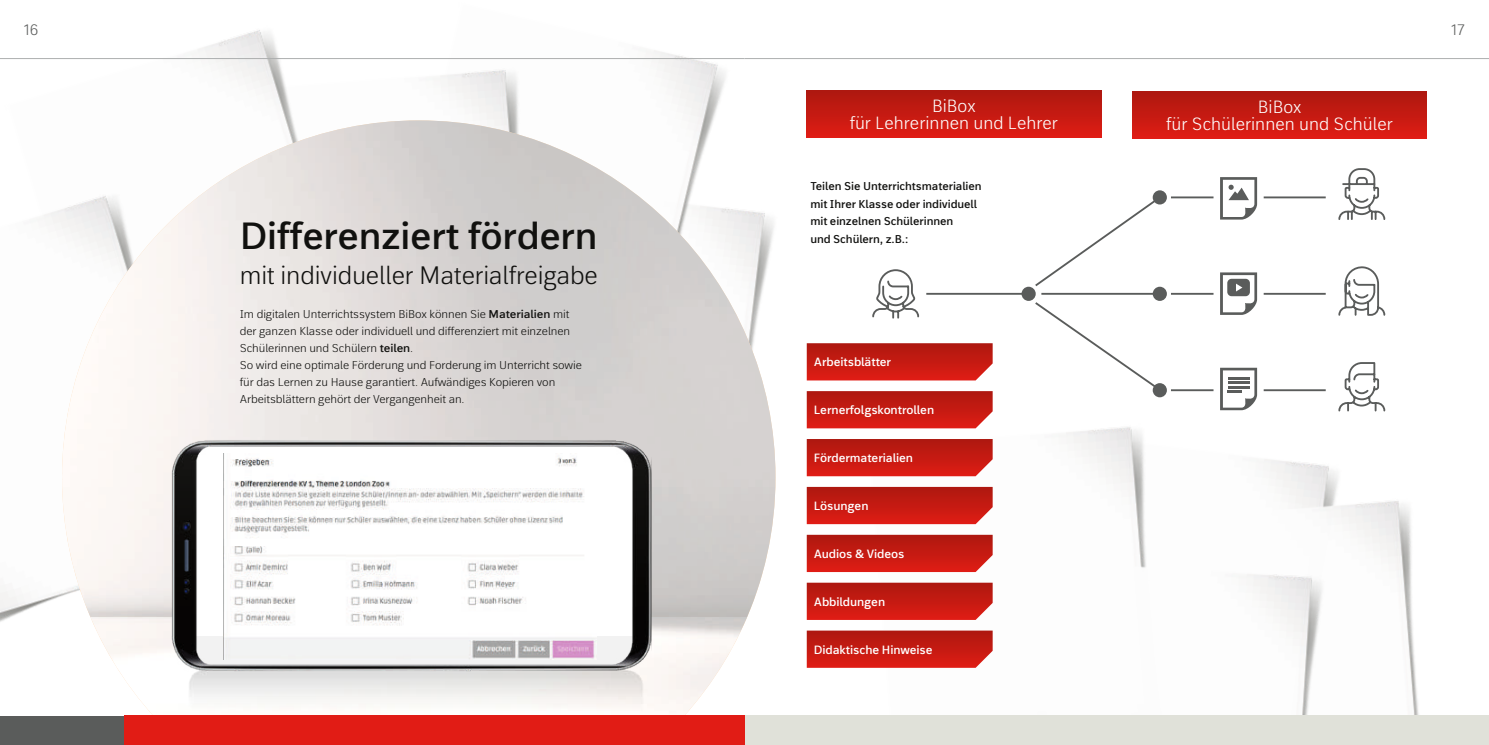
<style>
.page{position:relative;width:1489px;height:745px;background:#fff}
.page>*{position:absolute;margin:0;border:0;box-sizing:border-box;transform-origin:0 0}
.t1{font:600 37.5px "bs Thomas Sans 1";letter-spacing:-.01em;color:#11110f}
.t2{font:300 25px "bs Thomas Sans 1";letter-spacing:-.01em;color:#11110f}
.t3{font:300 17.5px/17.5px "bs Thomas Sans 1";color:#fff;text-align:center}
.t4{font:300 15px "bs Thomas Sans 1";color:#5a5c5b}
.t5{font:600 11.88px "bs Thomas Sans 1";letter-spacing:-.01em;color:#fff}
.t6{font:300 11.25px/17px "bs Thomas Sans 1";letter-spacing:-.01em;color:#11110f}
.t7{font:600 11.25px/17.5px "bs Thomas Sans 1";letter-spacing:-.01em;color:#11110f}
.s1{font-weight:600}
</style>
<div class="page">
<img style="left:656px;top:51px;width:194px;height:87px">
<img style="left:1274px;top:460px;width:64px;height:19px">
<img style="left:775px;top:343px;width:499px;height:325px">
<img style="left:920px;top:479px;width:499px;height:236px">
<img style="left:177px;top:30px;width:319px;height:90px">
<img style="left:0;top:90px;width:343px;height:532px">
<img style="left:62px;top:120px;width:713px;height:550px">
<hr style="left:1263px;top:389px;width:62px;height:2px;background:#5a5c5b">
<hr style="left:1170px;top:389px;width:43px;height:2px;background:#5a5c5b">
<hr style="left:1263px;top:196px;width:62px;height:2px;background:#5a5c5b">
<hr style="left:1170px;top:196px;width:43px;height:2px;background:#5a5c5b">
<svg style="left:1220px;top:177px;width:36px;height:42px"></svg>
<svg style="left:1219px;top:367px;width:37px;height:43px"></svg>
<hr style="left:1227px;top:386px;width:22px;height:2px;background:#5a5c5b">
<hr style="left:1227px;top:390px;width:14px;height:3px;background:#5a5c5b">
<hr style="left:1227px;top:381px;width:22px;height:3px;background:#5a5c5b">
<hr style="left:1227px;top:377px;width:22px;height:2px;background:#5a5c5b">
<svg style="left:1220px;top:272px;width:36px;height:43px"></svg>
<svg style="left:872px;top:269px;width:48px;height:50px"></svg>
<svg style="left:1338px;top:168px;width:47px;height:52px"></svg>
<svg style="left:1338px;top:266px;width:47px;height:50px"></svg>
<svg style="left:1338px;top:362px;width:47px;height:50px"></svg>
<svg style="left:1035px;top:201px;width:127px;height:86px"></svg>
<svg style="left:1033px;top:302px;width:129px;height:90px"></svg>
<div style="left:1152px;top:190px;width:14px;height:14px;background:#5a5c5b;border-radius:50%"></div>
<hr style="left:926px;top:293px;width:102px;height:1px;background:#5a5c5b">
<hr style="left:1041px;top:293px;width:118px;height:1px;background:#5a5c5b">
<hr style="left:1263px;top:293px;width:62px;height:1px;background:#5a5c5b">
<hr style="left:1170px;top:293px;width:43px;height:1px;background:#5a5c5b">
<div style="left:1021px;top:286px;width:14px;height:15px;background:#5a5c5b;border-radius:50%"></div>
<div style="left:1152px;top:286px;width:14px;height:15px;background:#5a5c5b;border-radius:50%"></div>
<div style="left:1152px;top:383px;width:14px;height:14px;background:#5a5c5b;border-radius:50%"></div>
<div style="left:806px;top:90px;width:295px;height:47px;background:linear-gradient(to bottom,#ac180f,#de1c14)"></div>
<div style="left:1132px;top:91px;width:294px;height:47px;background:linear-gradient(to bottom,#ac180f,#de1c14)"></div>
<svg style="left:806px;top:343px;width:186px;height:37px;background:#c62018"></svg>
<svg style="left:806px;top:391px;width:186px;height:37px;background:#c62017"></svg>
<svg style="left:806px;top:438px;width:186px;height:38px;background:#c8251d"></svg>
<svg style="left:806px;top:486px;width:186px;height:38px;background:#c8241c"></svg>
<svg style="left:806px;top:534px;width:186px;height:37px;background:#c7231b"></svg>
<svg style="left:806px;top:582px;width:186px;height:37px;background:#c7231b"></svg>
<svg style="left:806px;top:630px;width:186px;height:37px;background:#c7221a"></svg>
<img style="left:118px;top:670px;width:601px;height:45px">
<div style="left:0;top:715px;width:124px;height:29px;background:#5a5c5b"></div>
<hr style="left:0;top:58px;width:744px;height:1px;background:#adafaf">
<div style="left:744px;top:715px;width:744px;height:29px;background:#e0e1d9"></div>
<div style="left:124px;top:715px;width:620px;height:29px;background:#e11c15"></div>
<hr style="left:744px;top:58px;width:744px;height:1px;background:#adafaf">
<img style="left:155px;top:372px;width:496px;height:343px">
<h3 class="t4" style="left:23px;top:20px;width:17px">16</h3>
<h3 class="t4" style="left:1450px;top:20px;width:16px">17</h3>
<h1 class="t1" style="left:240px;top:212px;width:359px">Differenziert fördern</h1>
<h2 class="t2" style="left:240px;top:259px;width:359px">mit individueller Materialfreigabe</h2>
<p class="t6" style="left:240px;top:306px;width:344px">Im digitalen Unterrichtssystem BiBox können Sie <span class="s1">Materialien</span> mit der ganzen Klasse oder individuell und differenziert mit einzelnen Schülerinnen und Schülern <span class="s1">teilen</span>.<br>So wird eine optimale Förderung und Forderung im Unterricht sowie für das Lernen zu Hause garantiert. Aufwändiges Kopieren von Arbeitsblättern gehört der Vergangenheit an.</p>
<h3 class="t3" style="left:849px;top:98px;width:210px">BiBox<br>für Lehrerinnen und Lehrer</h3>
<h3 class="t3" style="left:1166px;top:99px;width:228px">BiBox<br>für Schülerinnen und Schüler</h3>
<p class="t7" style="left:810px;top:178px;width:173px">Teilen Sie Unterrichtsmaterialien mit Ihrer Klasse oder individuell mit einzelnen Schülerinnen<br>und Schülern, z.B.:</p>
<p class="t5" style="left:813px;top:354px;width:79px">Arbeitsblätter</p>
<p class="t5" style="left:813px;top:402px;width:122px">Lernerfolgskontrollen</p>
<p class="t5" style="left:813px;top:450px;width:101px">Fördermaterialien</p>
<p class="t5" style="left:813px;top:498px;width:56px">Lösungen</p>
<p class="t5" style="left:813px;top:546px;width:92px">Audios &amp; Videos</p>
<p class="t5" style="left:813px;top:593px;width:73px">Abbildungen</p>
<p class="t5" style="left:813px;top:641px;width:120px">Didaktische Hinweise</p>
</div>
